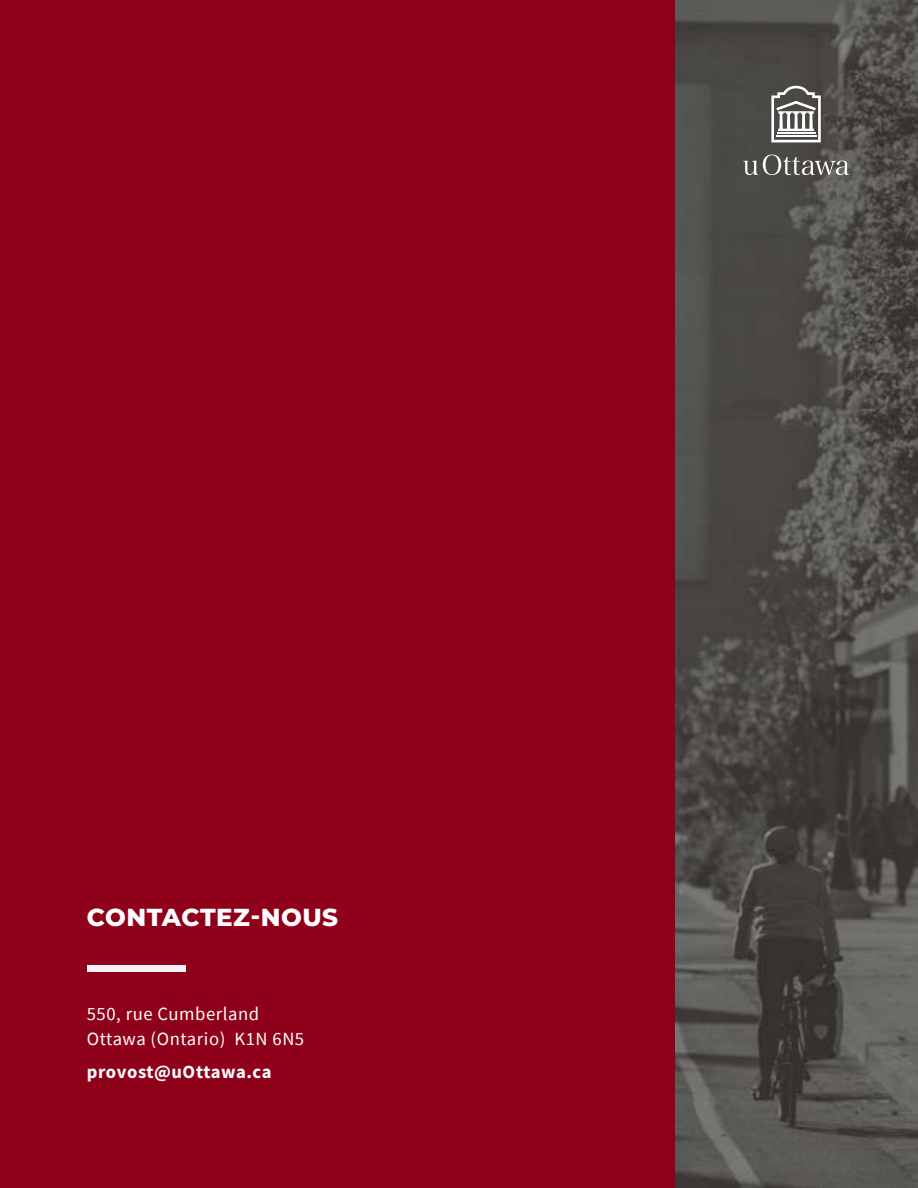
<style>
.page{position:relative;width:918px;height:1188px;background:#fff}
.page>*{position:absolute;margin:0;border:0;box-sizing:border-box;transform-origin:0 0}
.t1{font:800 24.6px "Montserrat";letter-spacing:.02em;color:#fff}
.t2{font:18.6px/25.3px "Source Sans Pro";letter-spacing:.03em;color:#fff}
.t3{font:18.6px "Source Sans Variable";letter-spacing:.025em;color:#fff}
</style>
<div class="page">
<img style="left:675px;top:0;width:243px;height:1188px">
<div style="left:0;top:0;width:675px;height:1188px;background:#8f001a"></div>
<div style="left:87px;top:965px;width:99px;height:7px;background:#f4f4f4"></div>
<svg style="left:743px;top:155px;width:106px;height:20px"></svg>
<svg style="left:771px;top:86px;width:50px;height:56px"></svg>
<h2 class="t1" style="left:87px;top:899px;width:253px">CONTACTEZ-NOUS</h2>
<p class="t2" style="left:87px;top:1001px;width:219px">550, rue Cumberland<br>Ottawa (Ontario) K1N 6N5</p>
<p class="t3" style="left:87px;top:1061px;width:186px">provost@uOttawa.ca</p>
</div>
